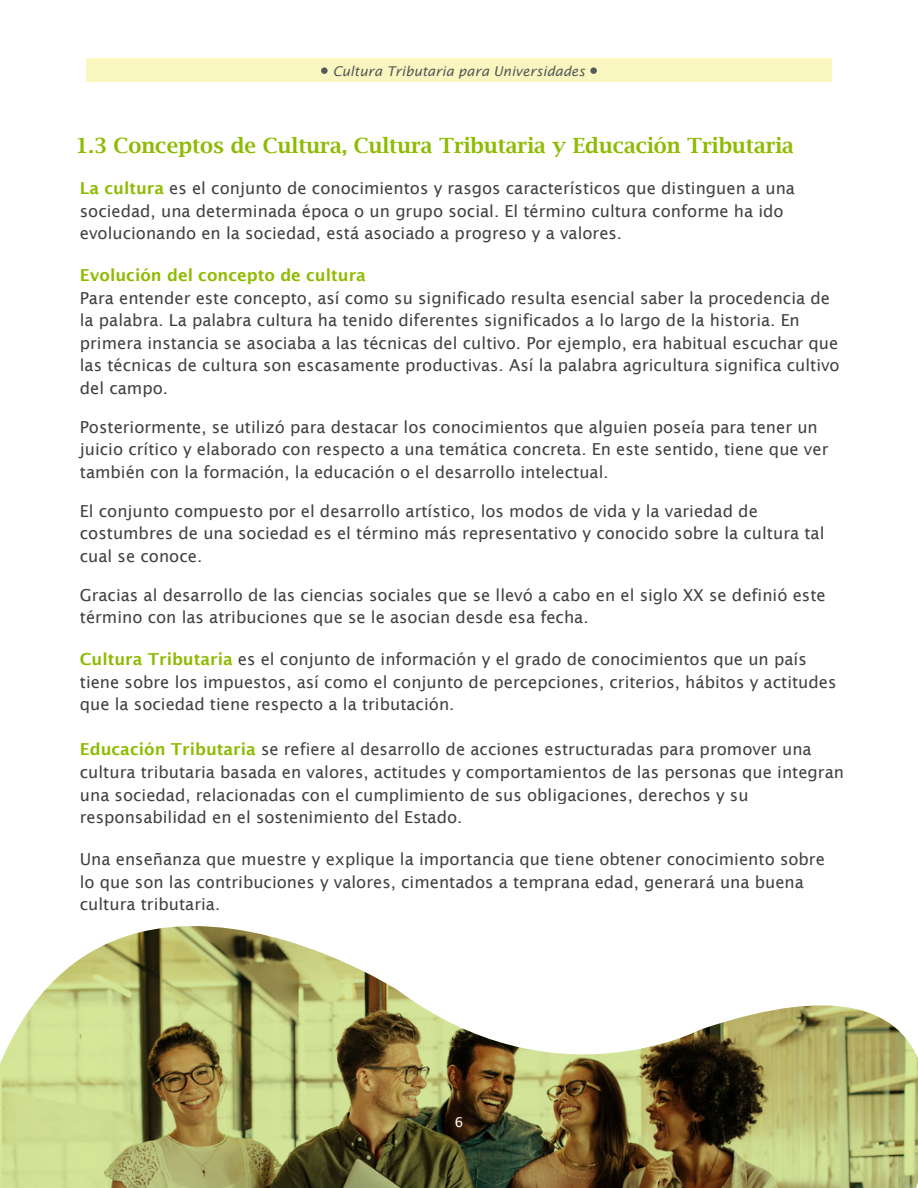
<style>
.page{position:relative;width:918px;height:1188px;background:#fff}
.page>*{position:absolute;margin:0;border:0;box-sizing:border-box;transform-origin:0 0}
.t1{font:600 21px "Lucida Bright";color:#8dbb00}
.t2{font:16.5px/22.5px "Lucida Sans";color:#414042}
.t3{font:600 16.5px "Lucida Sans";color:#8dbb00}
.t4{font:italic 13.5px "Lucida Sans";color:#58595b}
.t5{font:13.5px "Lucida Sans";color:#fff}
.s1{font-weight:600;color:#8dbb00}
</style>
<div class="page">
<svg style="left:0;top:926px;width:918px;height:262px"></svg>
<div style="left:86px;top:58px;width:746px;height:24px;background:#f9f7bf"></div>
<svg style="left:321px;top:67px;width:7px;height:7px"></svg>
<svg style="left:590px;top:67px;width:7px;height:7px"></svg>
<p class="t4" style="left:333px;top:64px;width:254px">Cultura Tributaria para Universidades</p>
<p class="t1" style="left:75px;top:134px;width:720px">1.3 Conceptos de Cultura, Cultura Tributaria y Educación Tributaria</p>
<p class="t2" style="left:80px;top:177px;width:717px"><span class="s1">La cultura</span> es el conjunto de conocimientos y rasgos característicos que distinguen a una sociedad, una determinada época o un grupo social. El término cultura conforme ha ido evolucionando en la sociedad, está asociado a progreso y a valores.</p>
<p class="t3" style="left:80px;top:266px;width:288px">Evolución del concepto de cultura</p>
<p class="t2" style="left:80px;top:287px;width:761px">Para entender este concepto, así como su significado resulta esencial saber la procedencia de la palabra. La palabra cultura ha tenido diferentes significados a lo largo de la historia. En primera instancia se asociaba a las técnicas del cultivo. Por ejemplo, era habitual escuchar que las técnicas de cultura son escasamente productivas. Así la palabra agricultura significa cultivo del campo.</p>
<p class="t2" style="left:80px;top:416px;width:750px">Posteriormente, se utilizó para destacar los conocimientos que alguien poseía para tener un juicio crítico y elaborado con respecto a una temática concreta. En este sentido, tiene que ver también con la formación, la educación o el desarrollo intelectual.</p>
<p class="t2" style="left:80px;top:500px;width:746px">El conjunto compuesto por el desarrollo artístico, los modos de vida y la variedad de costumbres de una sociedad es el término más representativo y conocido sobre la cultura tal cual se conoce.</p>
<p class="t2" style="left:80px;top:584px;width:747px">Gracias al desarrollo de las ciencias sociales que se llevó a cabo en el siglo XX se definió este término con las atribuciones que se le asocian desde esa fecha.</p>
<p class="t2" style="left:80px;top:648px;width:758px"><span class="s1">Cultura Tributaria</span> es el conjunto de información y el grado de conocimientos que un país tiene sobre los impuestos, así como el conjunto de percepciones, criterios, hábitos y actitudes que la sociedad tiene respecto a la tributación.</p>
<p class="t2" style="left:80px;top:738px;width:766px"><span class="s1">Educación Tributaria</span> se refiere al desarrollo de acciones estructuradas para promover una cultura tributaria basada en valores, actitudes y comportamientos de las personas que integran una sociedad, relacionadas con el cumplimiento de sus obligaciones, derechos y su responsabilidad en el sostenimiento del Estado.</p>
<p class="t2" style="left:80px;top:848px;width:747px">Una enseñanza que muestre y explique la importancia que tiene obtener conocimiento sobre lo que son las contribuciones y valores, cimentados a temprana edad, generará una buena cultura tributaria.</p>
<p class="t5" style="left:455px;top:1115px;width:10px">6</p>
</div>
